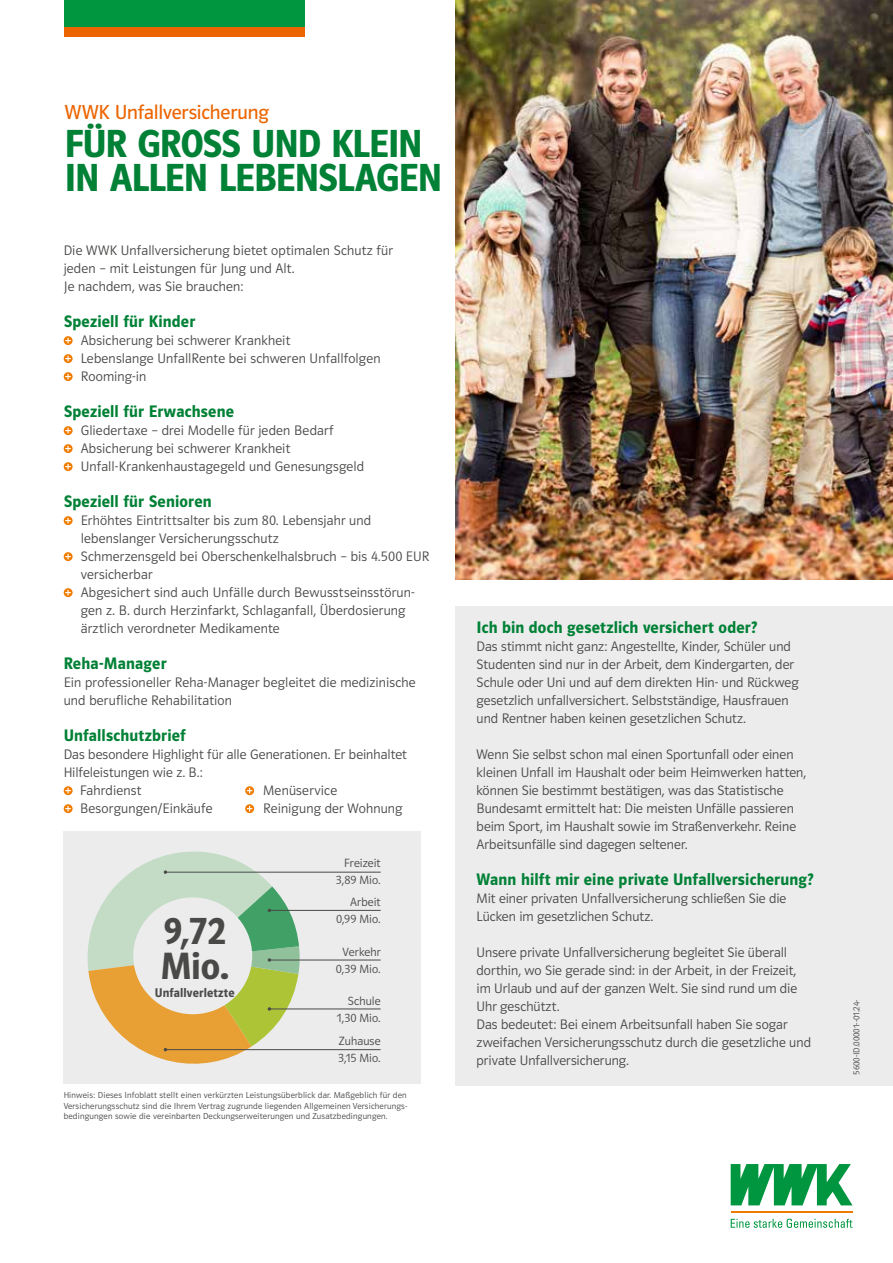
<style>
.page{position:relative;width:893px;height:1263px;background:#fff}
.page>*{position:absolute;margin:0;border:0;box-sizing:border-box;transform-origin:0 0}
.t1{font:600 40.5px/34.5px "WWK Polo 66";letter-spacing:-.03em;color:#008136}
.t2{font:600 39.3px/35.7px "WWK Polo 66";color:#494948}
.t3{font:21px "WWK Polo 66 Buch";letter-spacing:-.005em;color:#ec6502}
.t4{font:600 17.25px "WWK Polo 66";letter-spacing:.01em;color:#008136}
.t5{font:14.25px/18px "WWK Polo 66 Leicht";letter-spacing:.005em;color:#494948}
.t6{font:600 13.05px "WWK Polo 66";letter-spacing:.01em;color:#494948}
.t7{font:12.3px "WWK Polo 66 Leicht";letter-spacing:.01em;color:#494948}
.t8{font:9px/10.5px "WWK Polo 66 Leicht";letter-spacing:.02em;color:#494948;text-align:justify}
.t9{font:9px "WWK Polo 66 Leicht";color:#494948}
</style>
<div class="page">
<div style="left:64px;top:831px;width:357px;height:252px;background:#ececed"></div>
<div style="left:455px;top:606px;width:438px;height:479px;background:#ececed"></div>
<svg style="left:731px;top:1164px;width:122px;height:41px"></svg>
<hr style="left:731px;top:1211px;width:121px;height:2px;background:#ef7c00">
<svg style="left:731px;top:1218px;width:121px;height:10px"></svg>
<svg style="left:64px;top:336px;width:9px;height:9px"></svg>
<svg style="left:64px;top:354px;width:9px;height:9px"></svg>
<svg style="left:64px;top:372px;width:9px;height:9px"></svg>
<svg style="left:64px;top:426px;width:9px;height:9px"></svg>
<svg style="left:64px;top:444px;width:9px;height:9px"></svg>
<svg style="left:64px;top:462px;width:9px;height:9px"></svg>
<svg style="left:64px;top:516px;width:9px;height:9px"></svg>
<svg style="left:64px;top:552px;width:9px;height:9px"></svg>
<svg style="left:64px;top:588px;width:9px;height:9px"></svg>
<svg style="left:64px;top:786px;width:9px;height:9px"></svg>
<svg style="left:245px;top:786px;width:9px;height:9px"></svg>
<svg style="left:64px;top:804px;width:9px;height:9px"></svg>
<svg style="left:245px;top:804px;width:9px;height:9px"></svg>
<div style="left:65px;top:0;width:240px;height:28px;background:#00963f"></div>
<div style="left:65px;top:27px;width:240px;height:9px;background:#ec6502"></div>
<img style="left:455px;top:0;width:438px;height:579px">
<hr style="left:165px;top:872px;width:216px;height:1px;background:#494948">
<hr style="left:269px;top:910px;width:112px;height:1px;background:#494948">
<hr style="left:269px;top:960px;width:112px;height:1px;background:#494948">
<hr style="left:269px;top:1009px;width:112px;height:1px;background:#494948">
<hr style="left:165px;top:1049px;width:216px;height:1px;background:#494948">
<svg style="left:87px;top:851px;width:213px;height:213px"></svg>
<h3 class="t3" style="left:65px;top:101px;width:206px">WWK Unfallversicherung</h3>
<h1 class="t1" style="left:65px;top:126px;width:379px">FÜR GROSS UND KLEIN<br>IN ALLEN LEBENSLAGEN</h1>
<p class="t5" style="left:64px;top:241px;width:331px">Die WWK Unfallversicherung bietet optimalen Schutz für jeden – mit Leistungen für Jung und Alt.<br>Je nachdem, was Sie brauchen:</p>
<p class="t4" style="left:64px;top:312px;width:133px">Speziell für Kinder</p>
<p class="t5" style="left:81px;top:331px;width:301px">Absicherung bei schwerer Krankheit<br>Lebenslange UnfallRente bei schweren Unfallfolgen<br>Rooming-in</p>
<p class="t4" style="left:64px;top:402px;width:172px">Speziell für Erwachsene</p>
<p class="t5" style="left:81px;top:421px;width:285px">Gliedertaxe – drei Modelle für jeden Bedarf<br>Absicherung bei schwerer Krankheit<br>Unfall-Krankenhaustagegeld und Genesungsgeld</p>
<p class="t4" style="left:64px;top:492px;width:150px">Speziell für Senioren</p>
<p class="t5" style="left:81px;top:511px;width:350px">Erhöhtes Eintrittsalter bis zum 80. Lebensjahr und lebenslanger Versicherungsschutz<br>Schmerzensgeld bei Oberschenkelhalsbruch – bis 4.500 EUR versicherbar<br>Abgesichert sind auch Unfälle durch Bewusstseinsstörun&shy;gen z. B. durch Herzinfarkt, Schlaganfall, Überdosierung ärztlich verordneter Medikamente</p>
<p class="t4" style="left:64px;top:654px;width:104px">Reha-Manager</p>
<p class="t5" style="left:64px;top:673px;width:354px">Ein professioneller Reha-Manager begleitet die medizinische und berufliche Rehabilitation</p>
<p class="t4" style="left:64px;top:726px;width:124px">Unfallschutzbrief</p>
<p class="t5" style="left:64px;top:745px;width:345px">Das besondere Highlight für alle Generationen. Er beinhaltet</p>
<p class="t5" style="left:64px;top:763px;width:141px">Hilfeleistungen wie z. B.:</p>
<p class="t5" style="left:80px;top:781px;width:63px">Fahrdienst</p>
<p class="t5" style="left:263px;top:781px;width:75px">Menüservice</p>
<p class="t5" style="left:80px;top:799px;width:134px">Besorgungen/Einkäufe</p>
<p class="t5" style="left:263px;top:799px;width:141px">Reinigung der Wohnung</p>
<h2 class="t2" style="left:160px;top:913px;width:70px">9,72<br>Mio.</h2>
<p class="t6" style="left:155px;top:985px;width:81px">Unfallverletzte</p>
<p class="t7" style="left:344px;top:857px;width:38px">Freizeit</p>
<p class="t7" style="left:350px;top:896px;width:32px">Arbeit</p>
<p class="t7" style="left:336px;top:874px;width:46px">3,89 Mio.</p>
<p class="t7" style="left:336px;top:913px;width:46px">0,99 Mio.</p>
<p class="t7" style="left:336px;top:962px;width:46px">0,39 Mio.</p>
<p class="t7" style="left:337px;top:1011px;width:45px">1,30 Mio.</p>
<p class="t7" style="left:338px;top:1051px;width:44px">3,15 Mio.</p>
<p class="t7" style="left:343px;top:945px;width:40px">Verkehr</p>
<p class="t7" style="left:348px;top:994px;width:34px">Schule</p>
<p class="t7" style="left:339px;top:1034px;width:43px">Zuhause</p>
<p class="t8" style="left:64px;top:1090px;width:345px">Hinweis: Dieses Infoblatt stellt einen verkürzten Leistungsüberblick dar. Maßgeblich für den Versicherungsschutz sind die Ihrem Vertrag zugrunde liegenden Allgemeinen Versicherungs&shy;bedingungen sowie die vereinbarten Deckungserweiterungen und Zusatzbedingungen.</p>
<p class="t4" style="left:477px;top:618px;width:282px">Ich bin doch gesetzlich versichert oder?</p>
<p class="t5" style="left:477px;top:637px;width:323px">Das stimmt nicht ganz: Angestellte, Kinder, Schüler und Studenten sind nur in der Arbeit, dem Kindergarten, der Schule oder Uni und auf dem direkten Hin- und Rückweg gesetzlich unfallversichert. Selbstständige, Hausfrauen und Rentner haben keinen gesetzlichen Schutz.</p>
<p class="t5" style="left:477px;top:745px;width:331px">Wenn Sie selbst schon mal einen Sportunfall oder einen kleinen Unfall im Haushalt oder beim Heimwerken hatten, können Sie bestimmt bestätigen, was das Statistische Bundesamt ermittelt hat: Die meisten Unfälle passieren beim Sport, im Haushalt sowie im Straßenverkehr. Reine Arbeitsunfälle sind dagegen seltener.</p>
<p class="t4" style="left:477px;top:870px;width:338px">Wann hilft mir eine private Unfallversicherung?</p>
<p class="t5" style="left:477px;top:889px;width:311px">Mit einer privaten Unfallversicherung schließen Sie die<br>Lücken im gesetzlichen Schutz.</p>
<p class="t5" style="left:477px;top:943px;width:336px">Unsere private Unfallversicherung begleitet Sie überall dorthin, wo Sie gerade sind: in der Arbeit, in der Freizeit, im Urlaub und auf der ganzen Welt. Sie sind rund um die Uhr geschützt.<br>Das bedeutet: Bei einem Arbeitsunfall haben Sie sogar zweifachen Versicherungsschutz durch die gesetzliche und private Unfallversicherung.</p>
<p class="t9" style="left:851px;top:1075px;width:77px;rotate:-90deg">5600-ID.00001--01.24-</p>
</div>
